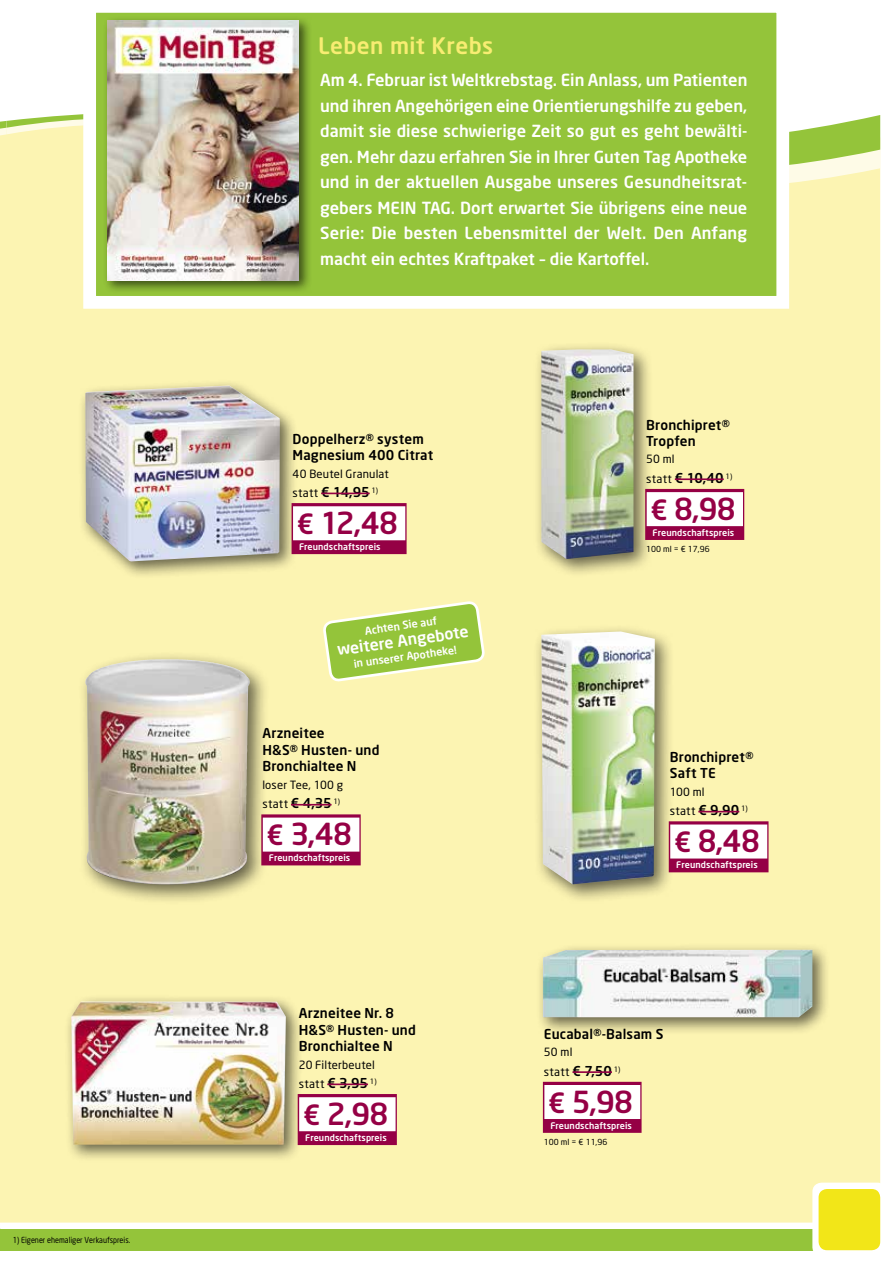
<style>
.page{position:relative;width:893px;height:1263px;background:#fff}
.page>*{position:absolute;margin:0;border:0;box-sizing:border-box;transform-origin:0 0}
.t1{font:500 30px "Neo Sans";letter-spacing:-.025em;color:#950045}
.t2{font:500 22.5px "Neo Sans";letter-spacing:.02em;color:#f8ed72}
.t3{font:500 16.5px/25.5px "Neo Sans";color:#fff;text-align:justify}
.t4{font:500 15.75px "Neo Sans";color:#fff}
.t5{font:500 13.5px/16.5px "Neo Sans";letter-spacing:.01em;color:#000}
.t6{font:11.55px "Neo Sans";letter-spacing:.025em;color:#000}
.t7{font:11.25px "Neo Sans";letter-spacing:.015em;color:#000}
.t8{font:500 10.65px "Neo Sans";color:#fff}
.t9{font:500 9px "Neo Sans";letter-spacing:.01em;color:#fff}
.t10{font:8.25px "Neo Sans";color:#000;scale:.88 1}
.t11{font:8.25px "Neo Sans";color:#000}
.s1{font-weight:400;font-size:11.55px}
.s2{font-size:27.6px}
.s3{font-weight:500;font-size:13.5px}
</style>
<div class="page">
<div style="left:0;top:209px;width:880px;height:1013px;background:#fcf4b2"></div>
<div style="left:0;top:1229px;width:880px;height:21px;background:#94c43a"></div>
<div style="left:812px;top:1182px;width:74px;height:74px;background:#fff;border-radius:9px"></div>
<div style="left:819px;top:1189px;width:61px;height:61px;background:#f2e618;border-radius:9px"></div>
<svg style="left:0;top:121px;width:6px;height:88px"></svg>
<svg style="left:6px;top:114px;width:874px;height:113px;background:#e9eca6"></svg>
<svg style="left:77px;top:12px;width:718px;height:303px;background:#a4cc55"></svg>
<div style="left:102px;top:16px;width:210px;height:278px;background:#000;opacity:.6"></div>
<img style="left:107px;top:21px;width:192px;height:259px">
<div style="left:533px;top:623px;width:142px;height:281px;background:#000;opacity:.6"></div>
<img style="left:541px;top:631px;width:114px;height:253px">
<div style="left:669px;top:821px;width:99px;height:51px;background:#950045"></div>
<div style="left:670px;top:824px;width:97px;height:34px;background:#fff"></div>
<hr style="left:698px;top:811px;width:41px;height:1px;background:#950045">
<div style="left:533px;top:341px;width:120px;height:237px;background:#000;opacity:.6"></div>
<img style="left:541px;top:349px;width:92px;height:210px">
<div style="left:645px;top:489px;width:99px;height:51px;background:#950045"></div>
<div style="left:647px;top:492px;width:96px;height:34px;background:#fff"></div>
<hr style="left:675px;top:478px;width:49px;height:2px;background:#950045">
<div style="left:64px;top:994px;width:240px;height:169px;background:#000;opacity:.6"></div>
<img style="left:71px;top:1001px;width:215px;height:144px">
<div style="left:298px;top:1094px;width:99px;height:51px;background:#950045"></div>
<div style="left:299px;top:1097px;width:97px;height:34px;background:#fff"></div>
<hr style="left:327px;top:1083px;width:41px;height:2px;background:#950045">
<div style="left:543px;top:1082px;width:99px;height:51px;background:#950045"></div>
<div style="left:544px;top:1085px;width:96px;height:34px;background:#fff"></div>
<hr style="left:573px;top:1071px;width:39px;height:2px;background:#950045">
<div style="left:536px;top:943px;width:294px;height:92px;background:#000;opacity:.6"></div>
<img style="left:543px;top:950px;width:269px;height:67px">
<div style="left:78px;top:651px;width:192px;height:254px;background:#000;opacity:.6"></div>
<img style="left:85px;top:659px;width:92px;height:215px">
<div style="left:261px;top:814px;width:100px;height:51px;background:#950045"></div>
<div style="left:263px;top:817px;width:96px;height:35px;background:#fff"></div>
<hr style="left:291px;top:804px;width:41px;height:1px;background:#950045">
<div style="left:78px;top:378px;width:220px;height:201px;background:#000;opacity:.6"></div>
<img style="left:85px;top:386px;width:195px;height:175px">
<div style="left:292px;top:503px;width:115px;height:51px;background:#950045"></div>
<div style="left:293px;top:506px;width:112px;height:34px;background:#fff"></div>
<hr style="left:321px;top:493px;width:49px;height:1px;background:#950045">
<svg style="left:323px;top:602px;width:161px;height:79px;background:#b7d569"></svg>
<p class="t10" style="left:13px;top:1235px;width:135px">1) Eigener ehemaliger Verkaufspreis.</p>
<h2 class="t2" style="left:318px;top:32px;width:177px">Leben mit Krebs</h2>
<p class="t3" style="left:320px;top:67px;width:429px">Am 4. Februar ist Weltkrebstag. Ein Anlass, um Patienten und ihren Angehörigen eine Orientierungshilfe zu geben, damit sie diese schwierige Zeit so gut es geht bewälti&shy;gen. Mehr dazu erfahren Sie in Ihrer Guten Tag Apotheke und in der aktuellen Ausgabe unseres Gesundheitsrat&shy;gebers MEIN TAG. Dort erwartet Sie übrigens eine neue Serie: Die besten Lebensmittel der Welt. Den Anfang macht ein echtes Kraftpaket – die Kartoffel.</p>
<p class="t5" style="left:293px;top:430px;width:142px">Doppelherz® system<br>Magnesium 400 Citrat</p>
<p class="t7" style="left:293px;top:467px;width:98px">40 Beutel Granulat</p>
<p class="t5" style="left:293px;top:484px;width:87px"><span class="s1">statt</span> € 14,95 <sup>1)</sup></p>
<h1 class="t1" style="left:297px;top:504px;width:103px"><span class="s2">€</span> 12,48</h1>
<p class="t9" style="left:299px;top:541px;width:83px">Freundschaftspreis</p>
<p class="t8" style="left:364px;top:624px;width:74px;rotate:-8deg">Achten Sie auf</p>
<p class="t4" style="left:336px;top:640px;width:134px;rotate:-8deg">weitere Angebote</p>
<p class="t8" style="left:353px;top:657px;width:105px;rotate:-8deg">in unserer Apotheke!</p>
<p class="t5" style="left:262px;top:725px;width:119px">Arzneitee<br>H&amp;S® Husten- und<br>Bronchialtee N</p>
<p class="t7" style="left:262px;top:778px;width:82px">loser Tee, 100 g</p>
<p class="t6" style="left:262px;top:797px;width:79px">statt <span class="s3">€ 4,35</span> <sup>1)</sup></p>
<h1 class="t1" style="left:267px;top:815px;width:87px"><span class="s2">€</span> 3,48</h1>
<p class="t9" style="left:269px;top:852px;width:83px">Freundschaftspreis</p>
<p class="t5" style="left:299px;top:1004px;width:119px">Arzneitee Nr. 8<br>H&amp;S® Husten- und<br>Bronchialtee N</p>
<p class="t7" style="left:299px;top:1057px;width:78px">20 Filterbeutel</p>
<p class="t6" style="left:299px;top:1077px;width:79px">statt <span class="s3">€ 3,95</span> <sup>1)</sup></p>
<h1 class="t1" style="left:303px;top:1095px;width:87px"><span class="s2">€</span> 2,98</h1>
<p class="t9" style="left:305px;top:1132px;width:83px">Freundschaftspreis</p>
<p class="t5" style="left:646px;top:416px;width:85px">Bronchipret®<br>Tropfen</p>
<p class="t7" style="left:646px;top:452px;width:30px">50 ml</p>
<p class="t5" style="left:646px;top:469px;width:88px"><span class="s1">statt</span> € 10,40 <sup>1)</sup></p>
<h1 class="t1" style="left:650px;top:490px;width:87px"><span class="s2">€</span> 8,98</h1>
<p class="t9" style="left:653px;top:527px;width:83px">Freundschaftspreis</p>
<p class="t11" style="left:646px;top:544px;width:65px">100 ml = € 17,96</p>
<p class="t5" style="left:670px;top:748px;width:85px">Bronchipret®<br>Saft TE</p>
<p class="t7" style="left:670px;top:785px;width:36px">100 ml</p>
<p class="t6" style="left:670px;top:804px;width:80px">statt <span class="s3">€ 9,90</span> <sup>1)</sup></p>
<h1 class="t1" style="left:674px;top:822px;width:87px"><span class="s2">€</span> 8,48</h1>
<p class="t9" style="left:676px;top:859px;width:83px">Freundschaftspreis</p>
<p class="t5" style="left:544px;top:1025px;width:121px">Eucabal®-Balsam S</p>
<p class="t7" style="left:544px;top:1045px;width:30px">50 ml</p>
<p class="t6" style="left:544px;top:1064px;width:78px">statt <span class="s3">€ 7,50</span> <sup>1)</sup></p>
<h1 class="t1" style="left:548px;top:1082px;width:86px"><span class="s2">€</span> 5,98</h1>
<p class="t9" style="left:550px;top:1120px;width:83px">Freundschaftspreis</p>
<p class="t11" style="left:544px;top:1136px;width:65px">100 ml = € 11,96</p>
</div>
